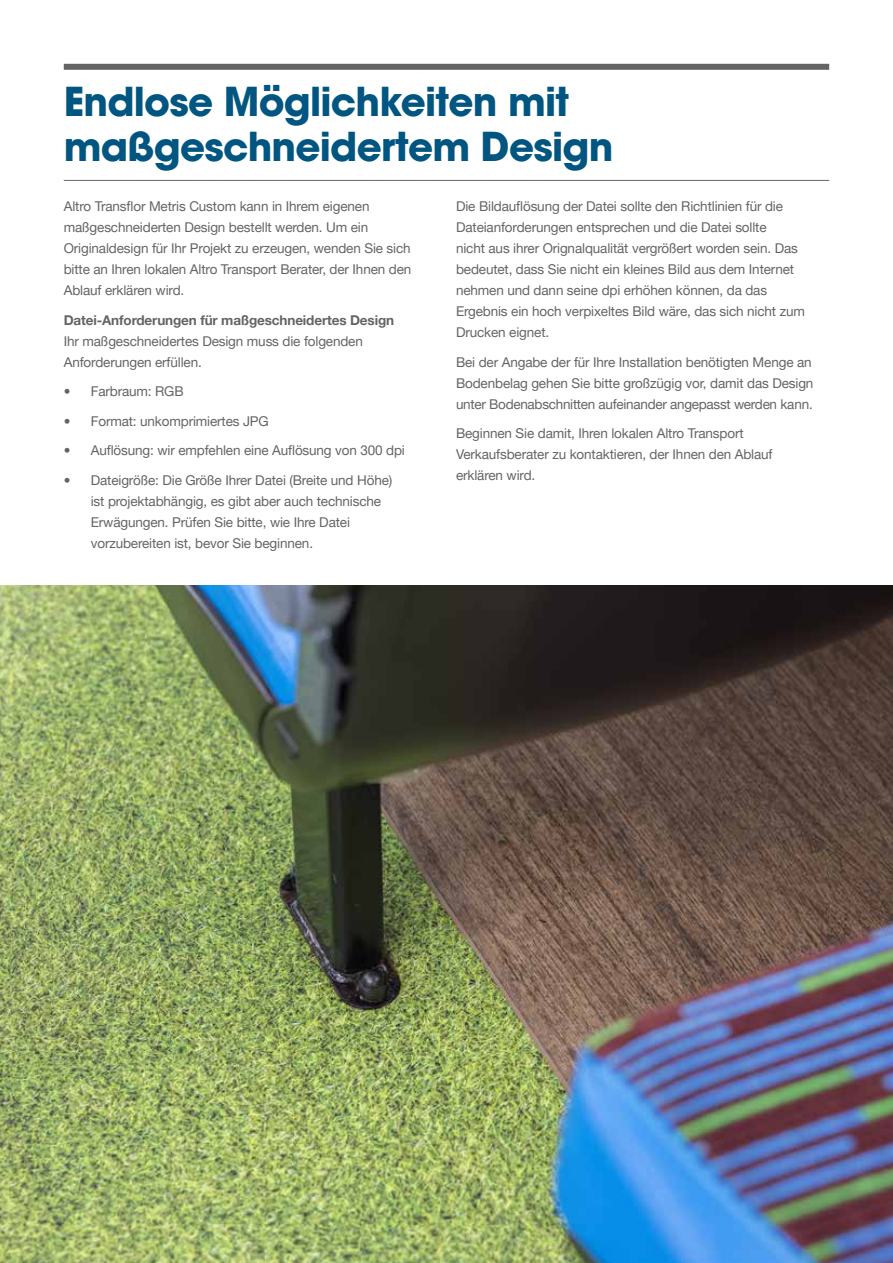
<style>
.page{position:relative;width:893px;height:1263px;background:#fff}
.page>*{position:absolute;margin:0;border:0;box-sizing:border-box;transform-origin:0 0}
.t1{font:700 39px/45px "Avant Garde";letter-spacing:-.02em;color:#005581}
.t2{font:13.5px/21px "Helvetica Neue LT Pro";letter-spacing:-.01em;color:#636466}
.t3{font:700 13.5px "Helvetica Neue LT Pro";letter-spacing:-.01em;color:#636466}
</style>
<div class="page">
<img style="left:0;top:586px;width:893px;height:677px">
<hr style="left:64px;top:180px;width:765px;height:1px;background:#636466">
<div style="left:64px;top:64px;width:765px;height:6px;background:#636466"></div>
<h1 class="t1" style="left:64px;top:79px;width:551px">Endlose Möglichkeiten mit maßgeschneidertem Design</h1>
<p class="t2" style="left:64px;top:196px;width:349px">Altro Transflor Metris Custom kann in Ihrem eigenen maßgeschneiderten Design bestellt werden. Um ein Originaldesign für Ihr Projekt zu erzeugen, wenden Sie sich bitte an Ihren lokalen Altro Transport Berater, der Ihnen den Ablauf erklären wird.</p>
<p class="t3" style="left:64px;top:312px;width:332px">Datei-Anforderungen für maßgeschneidertes Design</p>
<p class="t2" style="left:64px;top:330px;width:301px">Ihr maßgeschneidertes Design muss die folgenden<br>Anforderungen erfüllen.</p>
<p class="t2" style="left:64px;top:381px;width:121px">• Farbraum: RGB</p>
<p class="t2" style="left:64px;top:410px;width:207px">• Format: unkomprimiertes JPG</p>
<p class="t2" style="left:64px;top:440px;width:343px">• Auflösung: wir empfehlen eine Auflösung von 300 dpi</p>
<p class="t2" style="left:91px;top:469px;width:303px;text-indent:-27px">• Dateigröße: Die Größe Ihrer Datei (Breite und Höhe) ist projektabhängig, es gibt aber auch technische Erwägungen. Prüfen Sie bitte, wie Ihre Datei vorzubereiten ist, bevor Sie beginnen.</p>
<p class="t2" style="left:456px;top:196px;width:350px">Die Bildauflösung der Datei sollte den Richtlinien für die Dateianforderungen entsprechen und die Datei sollte<br>nicht aus ihrer Orignalqualität vergrößert worden sein. Das bedeutet, dass Sie nicht ein kleines Bild aus dem Internet nehmen und dann seine dpi erhöhen können, da das Ergebnis ein hoch verpixeltes Bild wäre, das sich nicht zum Drucken eignet.</p>
<p class="t2" style="left:456px;top:351px;width:359px">Bei der Angabe der für Ihre Installation benötigten Menge an<br>Bodenbelag gehen Sie bitte großzügig vor, damit das Design unter Bodenabschnitten aufeinander angepasst werden kann.</p>
<p class="t2" style="left:456px;top:423px;width:318px">Beginnen Sie damit, Ihren lokalen Altro Transport<br>Verkaufsberater zu kontaktieren, der Ihnen den Ablauf erklären wird.</p>
</div>
